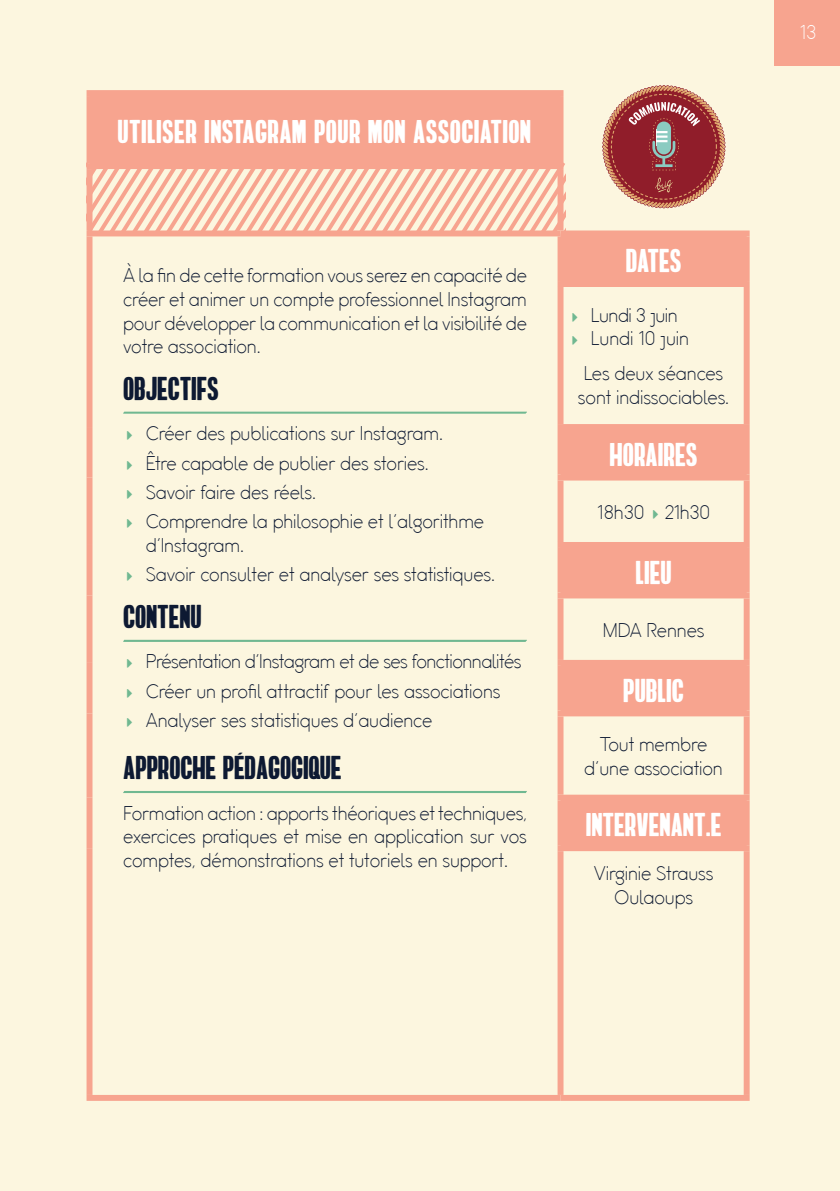
<style>
.page{position:relative;width:840px;height:1191px;background:#fff}
.page>*{position:absolute;margin:0;border:0;box-sizing:border-box;transform-origin:0 0}
.t1{font:33.6px "Alberto";color:#fff}
.t2{font:33.6px "Alberto";letter-spacing:-.005em;color:#0d1932}
.t3{font:20px "Omega Sans";color:#fff}
.t4{font:19.8px/23.8px "Omega Sans";letter-spacing:-.005em;color:#0d1932}
</style>
<div class="page">
<div style="left:0;top:0;width:839px;height:1191px;background:#fcf6df"></div>
<svg style="left:92px;top:93px;width:651px;height:755px"></svg>
<div style="left:86px;top:90px;width:477px;height:6px;background:#f7a48f"></div>
<div style="left:86px;top:96px;width:6px;height:67px;background:#f7a48f"></div>
<div style="left:557px;top:96px;width:6px;height:67px;background:#f7a48f"></div>
<div style="left:86px;top:230px;width:474px;height:6px;background:#f7a48f"></div>
<div style="left:86px;top:236px;width:6px;height:48px;background:#f7a48f"></div>
<div style="left:86px;top:284px;width:6px;height:143px;background:#f7a48f"></div>
<div style="left:86px;top:427px;width:6px;height:50px;background:#f7a48f"></div>
<div style="left:86px;top:477px;width:6px;height:68px;background:#f7a48f"></div>
<div style="left:86px;top:545px;width:6px;height:50px;background:#f7a48f"></div>
<div style="left:86px;top:595px;width:6px;height:68px;background:#f7a48f"></div>
<div style="left:86px;top:663px;width:6px;height:50px;background:#f7a48f"></div>
<div style="left:86px;top:713px;width:6px;height:84px;background:#f7a48f"></div>
<div style="left:86px;top:797px;width:6px;height:51px;background:#f7a48f"></div>
<div style="left:86px;top:848px;width:6px;height:247px;background:#f7a48f"></div>
<div style="left:86px;top:1095px;width:474px;height:5px;background:#f7a48f"></div>
<div style="left:560px;top:230px;width:189px;height:6px;background:#f7a48f"></div>
<div style="left:557px;top:236px;width:6px;height:45px;background:#f7a48f"></div>
<div style="left:743px;top:236px;width:6px;height:45px;background:#f7a48f"></div>
<div style="left:557px;top:281px;width:192px;height:6px;background:#f7a48f"></div>
<div style="left:557px;top:287px;width:6px;height:137px;background:#f7a48f"></div>
<div style="left:743px;top:287px;width:6px;height:137px;background:#f7a48f"></div>
<div style="left:557px;top:424px;width:192px;height:6px;background:#f7a48f"></div>
<div style="left:557px;top:430px;width:6px;height:44px;background:#f7a48f"></div>
<div style="left:743px;top:430px;width:6px;height:44px;background:#f7a48f"></div>
<div style="left:557px;top:474px;width:192px;height:6px;background:#f7a48f"></div>
<div style="left:557px;top:480px;width:6px;height:62px;background:#f7a48f"></div>
<div style="left:743px;top:480px;width:6px;height:62px;background:#f7a48f"></div>
<div style="left:557px;top:542px;width:192px;height:6px;background:#f7a48f"></div>
<div style="left:557px;top:548px;width:6px;height:44px;background:#f7a48f"></div>
<div style="left:743px;top:548px;width:6px;height:44px;background:#f7a48f"></div>
<div style="left:557px;top:592px;width:192px;height:6px;background:#f7a48f"></div>
<div style="left:557px;top:598px;width:6px;height:62px;background:#f7a48f"></div>
<div style="left:743px;top:598px;width:6px;height:62px;background:#f7a48f"></div>
<div style="left:557px;top:660px;width:192px;height:6px;background:#f7a48f"></div>
<div style="left:557px;top:666px;width:6px;height:44px;background:#f7a48f"></div>
<div style="left:743px;top:666px;width:6px;height:44px;background:#f7a48f"></div>
<div style="left:557px;top:710px;width:192px;height:6px;background:#f7a48f"></div>
<div style="left:557px;top:716px;width:6px;height:78px;background:#f7a48f"></div>
<div style="left:743px;top:716px;width:6px;height:78px;background:#f7a48f"></div>
<div style="left:557px;top:794px;width:192px;height:6px;background:#f7a48f"></div>
<div style="left:557px;top:800px;width:6px;height:45px;background:#f7a48f"></div>
<div style="left:743px;top:800px;width:6px;height:45px;background:#f7a48f"></div>
<div style="left:557px;top:845px;width:192px;height:6px;background:#f7a48f"></div>
<div style="left:557px;top:851px;width:6px;height:244px;background:#f7a48f"></div>
<div style="left:743px;top:851px;width:6px;height:244px;background:#f7a48f"></div>
<div style="left:560px;top:1095px;width:189px;height:5px;background:#f7a48f"></div>
<svg style="left:123px;top:411px;width:404px;height:3px"></svg>
<svg style="left:123px;top:639px;width:404px;height:3px"></svg>
<svg style="left:123px;top:790px;width:404px;height:3px"></svg>
<div style="left:774px;top:0;width:65px;height:65px;background:#f7a48f"></div>
<svg style="left:86px;top:162px;width:479px;height:68px"></svg>
<svg style="left:602px;top:85px;width:123px;height:123px"></svg>
<svg style="left:127px;top:431px;width:5px;height:9px"></svg>
<svg style="left:127px;top:460px;width:5px;height:9px"></svg>
<svg style="left:127px;top:490px;width:5px;height:8px"></svg>
<svg style="left:127px;top:519px;width:5px;height:9px"></svg>
<svg style="left:127px;top:572px;width:5px;height:9px"></svg>
<svg style="left:127px;top:659px;width:5px;height:9px"></svg>
<svg style="left:127px;top:688px;width:5px;height:9px"></svg>
<svg style="left:127px;top:718px;width:5px;height:9px"></svg>
<svg style="left:572px;top:312px;width:5px;height:9px"></svg>
<svg style="left:572px;top:336px;width:5px;height:9px"></svg>
<svg style="left:652px;top:509px;width:5px;height:9px"></svg>
<h1 class="t1" style="left:117px;top:115px;width:415px">UTILISER INSTAGRAM POUR MON ASSOCIATION</h1>
<p class="t4" style="left:123px;top:264px;width:405px;text-align:justify">À la fin de cette formation vous serez en capacité de créer et animer un compte professionnel Instagram pour développer la communication et la visibilité de votre association.</p>
<h1 class="t2" style="left:123px;top:371px;width:97px">OBJECTIFS</h1>
<p class="t4" style="left:146px;top:419px;width:340px;line-height:29.4px">Créer des publications sur Instagram.<br>Être capable de publier des stories.<br>Savoir faire des réels.<br>Comprendre la philosophie et l’algorithme</p>
<p class="t4" style="left:146px;top:531px;width:350px;line-height:29.4px">d’Instagram.<br>Savoir consulter et analyser ses statistiques.</p>
<h1 class="t2" style="left:123px;top:599px;width:80px">CONTENU</h1>
<p class="t4" style="left:146px;top:647px;width:377px;line-height:29.4px">Présentation d’Instagram et de ses fonctionnalités<br>Créer un profil attractif pour les associations<br>Analyser ses statistiques d’audience</p>
<h1 class="t2" style="left:123px;top:750px;width:220px">APPROCHE PÉDAGOGIQUE</h1>
<p class="t4" style="left:123px;top:801px;width:405px;text-align:justify">Formation action : apports théoriques et techniques, exercices pratiques et mise en application sur vos comptes, démonstrations et tutoriels en support.</p>
<h1 class="t1" style="left:625px;top:244px;width:57px">DATES</h1>
<p class="t4" style="left:590px;top:303px;width:99px">Lundi 3 juin<br>Lundi 10 juin</p>
<p class="t4" style="left:577px;top:362px;width:153px">Les deux séances sont indissociables.</p>
<h1 class="t1" style="left:609px;top:437px;width:89px">HORAIRES</h1>
<p class="t4" style="left:596px;top:500px;width:115px">18h30 21h30</p>
<h1 class="t1" style="left:635px;top:555px;width:38px">LIEU</h1>
<p class="t4" style="left:602px;top:618px;width:103px">MDA Rennes</p>
<h1 class="t1" style="left:623px;top:673px;width:62px">PUBLIC</h1>
<p class="t4" style="left:584px;top:733px;width:140px;text-align:center">Tout membre d’une association</p>
<h1 class="t1" style="left:585px;top:808px;width:137px">INTERVENANT.E</h1>
<p class="t4" style="left:593px;top:861px;width:121px;text-align:center">Virginie Strauss<br>Oulaoups</p>
<p class="t3" style="left:799px;top:20px;width:18px">13</p>
</div>
